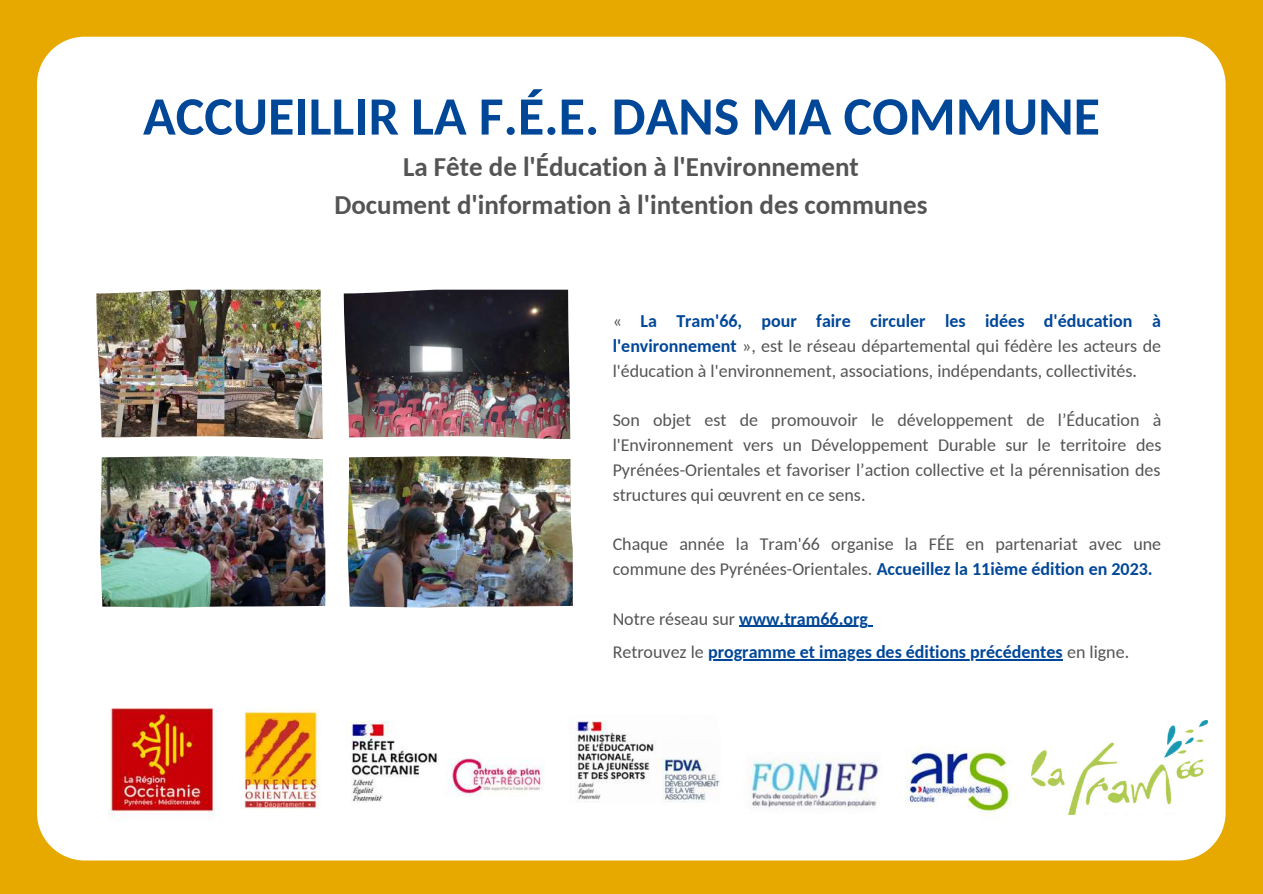
<style>
.page{position:relative;width:1263px;height:894px;background:#fff}
.page>*{position:absolute;margin:0;border:0;box-sizing:border-box;transform-origin:0 0}
.t1{font:700 54px "Carlito";color:#004798}
.t2{font:700 27px/37.5px "Carlito";color:#545454;text-align:center}
.t3{font:18px/24.8px "Carlito";color:#545454;text-align:justify}
.t4{font:700 18px/33.8px "Carlito";color:#004798}
.s1{font-weight:700;color:#004798}
.s2{font-weight:400;color:#545454}
</style>
<div class="page">
<div style="left:0;top:0;width:1263px;height:893px;background:#e7a900"></div>
<div style="left:37px;top:37px;width:1188px;height:823px;background:#fff;border-radius:48px"></div>
<img style="left:96px;top:289px;width:227px;height:150px">
<img style="left:100px;top:456px;width:225px;height:151px">
<hr style="left:739px;top:625px;width:129px;height:1px;background:#004798">
<hr style="left:708px;top:659px;width:355px;height:1px;background:#004798">
<img style="left:344px;top:289px;width:226px;height:150px">
<img style="left:348px;top:456px;width:224px;height:151px">
<img style="left:108px;top:708px;width:907px;height:114px">
<img style="left:1031px;top:720px;width:177px;height:93px">
<h1 class="t1" style="left:143px;top:94px;width:958px">ACCUEILLIR LA F.É.E. DANS MA COMMUNE</h1>
<h2 class="t2" style="left:334px;top:150px;width:594px">La Fête de l'Éducation à l'Environnement<br>Document d'information à l'intention des communes</h2>
<p class="t3" style="left:613px;top:310px;width:550px">« <span class="s1">La Tram'66, pour faire circuler les idées d'éducation à l'environnement</span> », est le réseau départemental qui fédère les acteurs de l'éducation à l'environnement, associations, indépendants, collectivités.</p>
<p class="t3" style="left:613px;top:409px;width:550px">Son objet est de promouvoir le développement de l’Éducation à l'Environnement vers un Développement Durable sur le territoire des Pyrénées-Orientales et favoriser l’action collective et la pérennisation des structures qui œuvrent en ce sens.</p>
<p class="t3" style="left:613px;top:533px;width:550px">Chaque année la Tram'66 organise la FÉE en partenariat avec une commune des Pyrénées-Orientales. <span class="s1">Accueillez la 11ième édition en 2023.</span></p>
<p class="t4" style="left:613px;top:603px;width:518px"><span class="s2">Notre réseau sur</span> www.tram66.org<br><span class="s2">Retrouvez le</span> programme et images des éditions précédentes <span class="s2">en ligne.</span></p>
</div>
